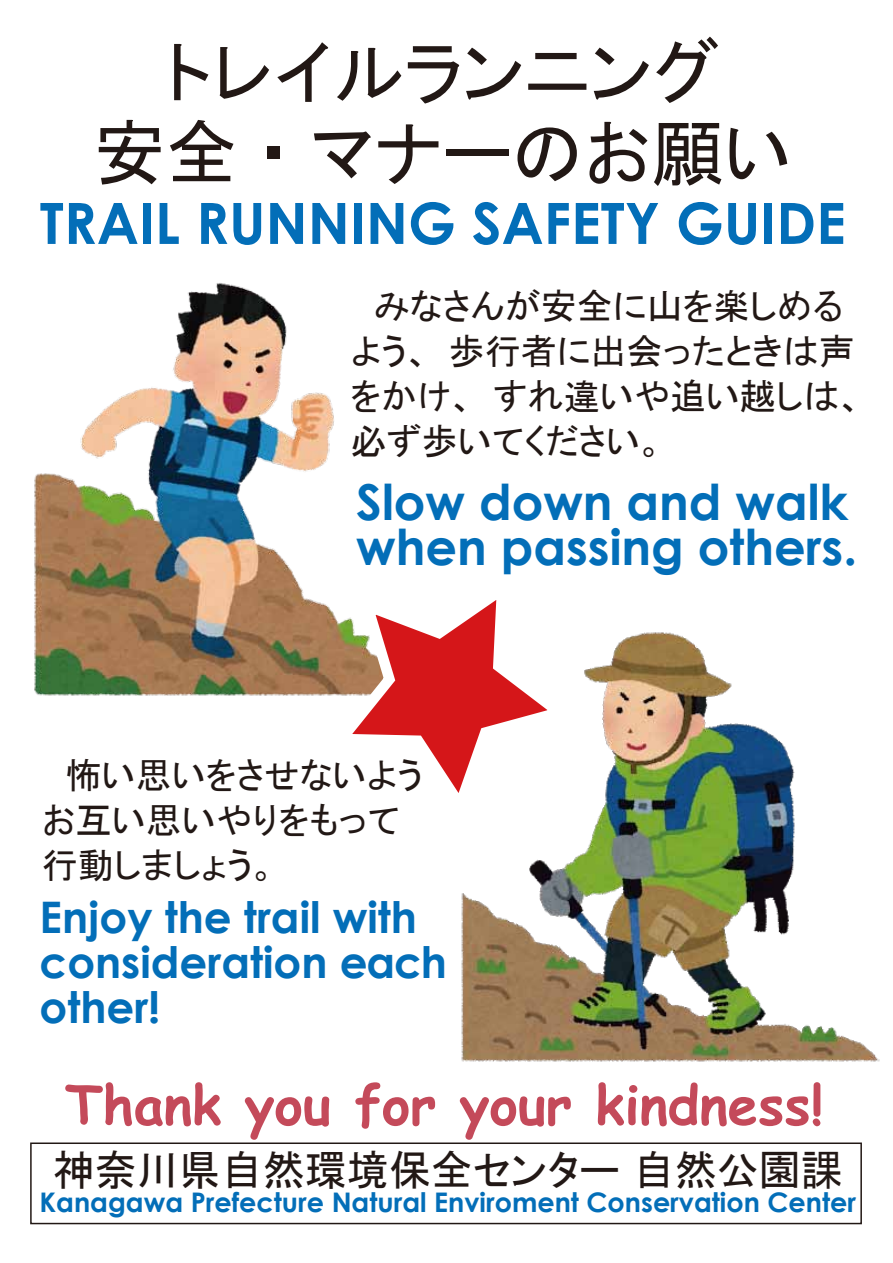
<style>
.page{position:relative;width:893px;height:1263px;background:#fff}
.page>*{position:absolute;margin:0;border:0;box-sizing:border-box;transform-origin:0 0}
.t1{font:72px/81px "MS P Gothic";color:#221815;text-align:center}
.t2{font:700 57px "Century Gothic";color:#036eb8}
.t3{font:700 54px "Comic Sans MS";color:#c44a5a}
.t4{font:700 49.5px/45px "Century Gothic";color:#036eb8}
.t5{font:700 43.5px/45px "Century Gothic";color:#036eb8}
.t6{font:42px "MS P Gothic";color:#221815}
.t7{font:36px/45px "MS P Gothic";color:#221815}
.t8{font:700 27px "Century Gothic";color:#036eb8}
</style>
<div class="page">
<img style="left:34px;top:283px;width:300px;height:413px">
<img style="left:461px;top:632px;width:419px;height:430px">
<svg style="left:320px;top:569px;width:263px;height:259px"></svg>
<div style="left:30px;top:1142px;width:832px;height:82px;border:2px solid #221815"></div>
<h1 class="t1" style="left:94px;top:31px;width:699px">トレイルランニング<br>安全・マナーのお願い</h1>
<h2 class="t2" style="left:40px;top:180px;width:807px">TRAIL RUNNING SAFETY GUIDE</h2>
<p class="t7" style="left:350px;top:283px;width:514px">　みなさんが安全に山を楽しめるよう、歩行者に出会ったときは声をかけ、すれ違いや追い越しは、必ず歩いてください。</p>
<h3 class="t4" style="left:356px;top:477px;width:502px">Slow down and walk when passing others.</h3>
<p class="t7" style="left:42px;top:753px;width:383px">　怖い思いをさせないようお互い思いやりをもって行動しましょう。</p>
<p class="t5" style="left:40px;top:893px;width:409px">Enjoy the trail with consideration each other!</p>
<h3 class="t3" style="left:65px;top:1065px;width:760px">Thank you for your kindness!</h3>
<p class="t6" style="left:53px;top:1149px;width:791px">神奈川県自然環境保全センター 自然公園課</p>
<p class="t8" style="left:40px;top:1181px;width:818px">Kanagawa Prefecture Natural Enviroment Conservation Center</p>
</div>
